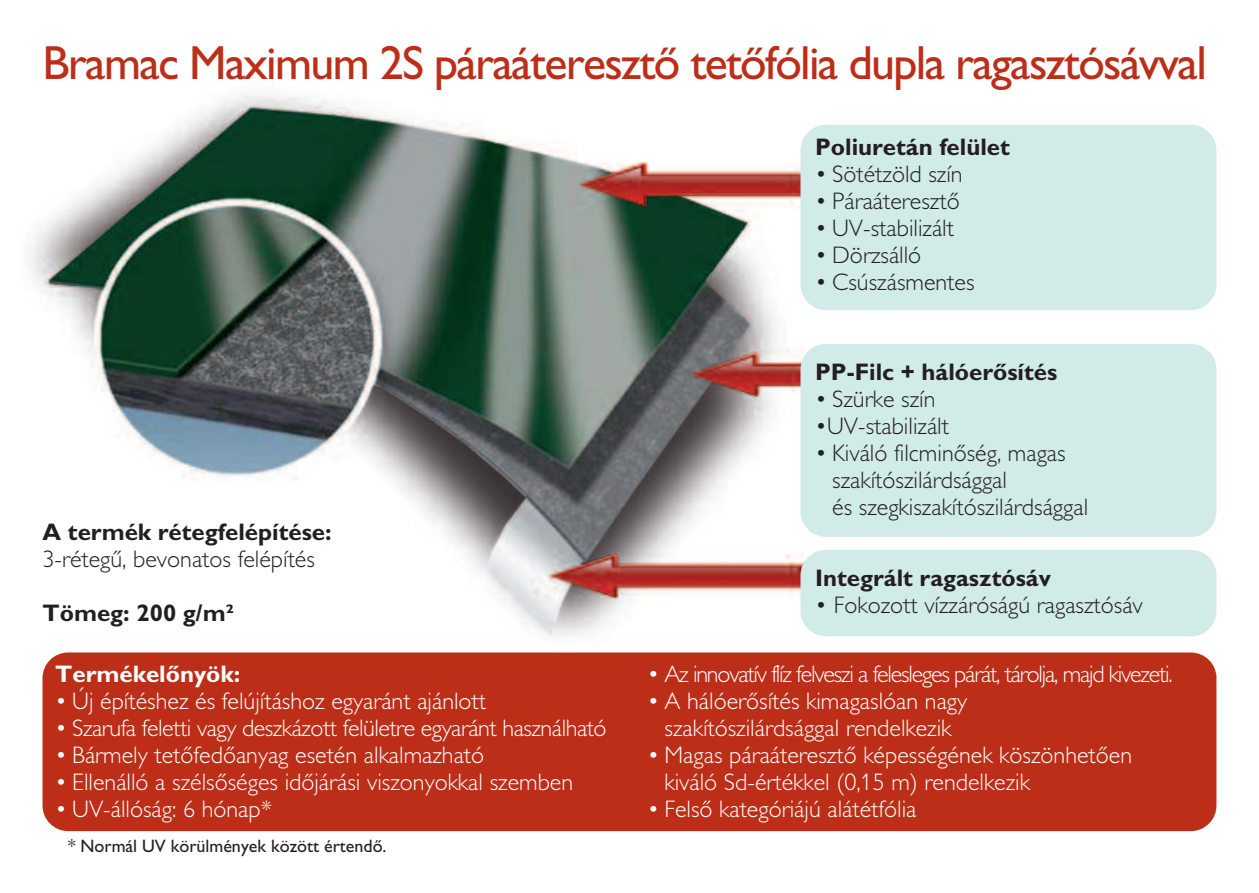
<style>
.page{position:relative;width:1259px;height:893px;background:#fff}
.page>*{position:absolute;margin:0;border:0;box-sizing:border-box;transform-origin:0 0}
.t1{font:48px "Gill Sans H Regular";letter-spacing:-.035em;color:#bc2e18}
.t2{font:24px/27px "Gill Sans H Light";color:#fff;text-align:center}
.t3{font:24px/27px "Gill Sans H Light";color:#231f20}
.t4{font:24px "Gill Sans H Bold";color:#231f20}
.t5{font:24px "Gill Sans H Light";letter-spacing:-.05em;color:#fff}
.t6{font:24px "Gill Sans H Light";letter-spacing:-.02em;color:#fff}
.t7{font:24px "Gill Sans H Bold";color:#fff}
.t8{font:18px "Gill Sans H Regular";color:#231f20}
</style>
<div class="page">
<img style="left:28px;top:94px;width:1189px;height:738px">
<div style="left:800px;top:125px;width:416px;height:185px;background:#d0ebe8;border-radius:26px"></div>
<div style="left:800px;top:344px;width:416px;height:193px;background:#d0ebe8;border-radius:26px"></div>
<div style="left:800px;top:550px;width:416px;height:86px;background:#d0ebe8;border-radius:26px"></div>
<div style="left:43px;top:652px;width:1173px;height:179px;background:#bc2e18;border-radius:26px"></div>
<h1 class="t1" style="left:43px;top:35px;width:1166px">Bramac Maximum 2S páraáteresztô tetôfólia dupla ragasztósávval</h1>
<p class="t4" style="left:815px;top:133px;width:196px">Poliuretán felület</p>
<p class="t3" style="left:815px;top:160px;width:149px">• Sötétzöld szín</p>
<p class="t3" style="left:815px;top:187px;width:146px">• Páraáteresztô</p>
<p class="t3" style="left:815px;top:214px;width:140px">• UV-stabilizált</p>
<p class="t3" style="left:815px;top:241px;width:108px">• Dörzsálló</p>
<p class="t3" style="left:815px;top:268px;width:161px">• Csúszásmentes</p>
<p class="t4" style="left:43px;top:517px;width:291px">A termék rétegfelépítése:</p>
<p class="t3" style="left:43px;top:545px;width:274px">3-rétegû, bevonatos felépítés</p>
<p class="t4" style="left:43px;top:598px;width:193px">Tömeg: 200 g/m²</p>
<p class="t7" style="left:55px;top:660px;width:186px">Termékelônyök:</p>
<p class="t2" style="left:55px;top:687px;width:432px">• Új építéshez és felújításhoz egyaránt ajánlott</p>
<p class="t6" style="left:55px;top:714px;width:553px">• Szarufa feletti vagy deszkázott felületre egyaránt használható</p>
<p class="t2" style="left:55px;top:741px;width:430px">• Bármely tetôfedôanyag esetén alkalmazható</p>
<p class="t2" style="left:55px;top:768px;width:519px">• Ellenálló a szélsôséges idôjárási viszonyokkal szemben</p>
<p class="t2" style="left:55px;top:795px;width:218px">• UV-állóság: 6 hónap*</p>
<p class="t8" style="left:68px;top:835px;width:320px">* Normál UV körülmények között értendô.</p>
<p class="t4" style="left:815px;top:358px;width:244px">PP-Filc + hálóerôsítés</p>
<p class="t3" style="left:815px;top:385px;width:122px">• Szürke szín</p>
<p class="t3" style="left:815px;top:412px;width:135px">•UV-stabilizált</p>
<p class="t3" style="left:832px;top:439px;width:257px;text-indent:-17px">• Kiváló filcminôség, magas szakítószilárdsággal<br>és szegkiszakítószilárdsággal</p>
<p class="t4" style="left:815px;top:564px;width:237px">Integrált ragasztósáv</p>
<p class="t3" style="left:815px;top:591px;width:329px">• Fokozott vízzáróságú ragasztósáv</p>
<p class="t5" style="left:647px;top:660px;width:527px">• Az innovatív flíz felveszi a felesleges párát, tárolja, majd kivezeti.</p>
<p class="t2" style="left:647px;top:687px;width:321px">• A hálóerôsítés kimagaslóan nagy szakítószilárdsággal rendelkezik</p>
<p class="t2" style="left:664px;top:741px;width:469px;text-align:left;text-indent:-17px">• Magas páraáteresztô képességének köszönhetôen kiváló Sd-értékkel (0,15 m) rendelkezik</p>
<p class="t2" style="left:647px;top:795px;width:270px">• Felsô kategóriájú alátétfólia</p>
</div>
